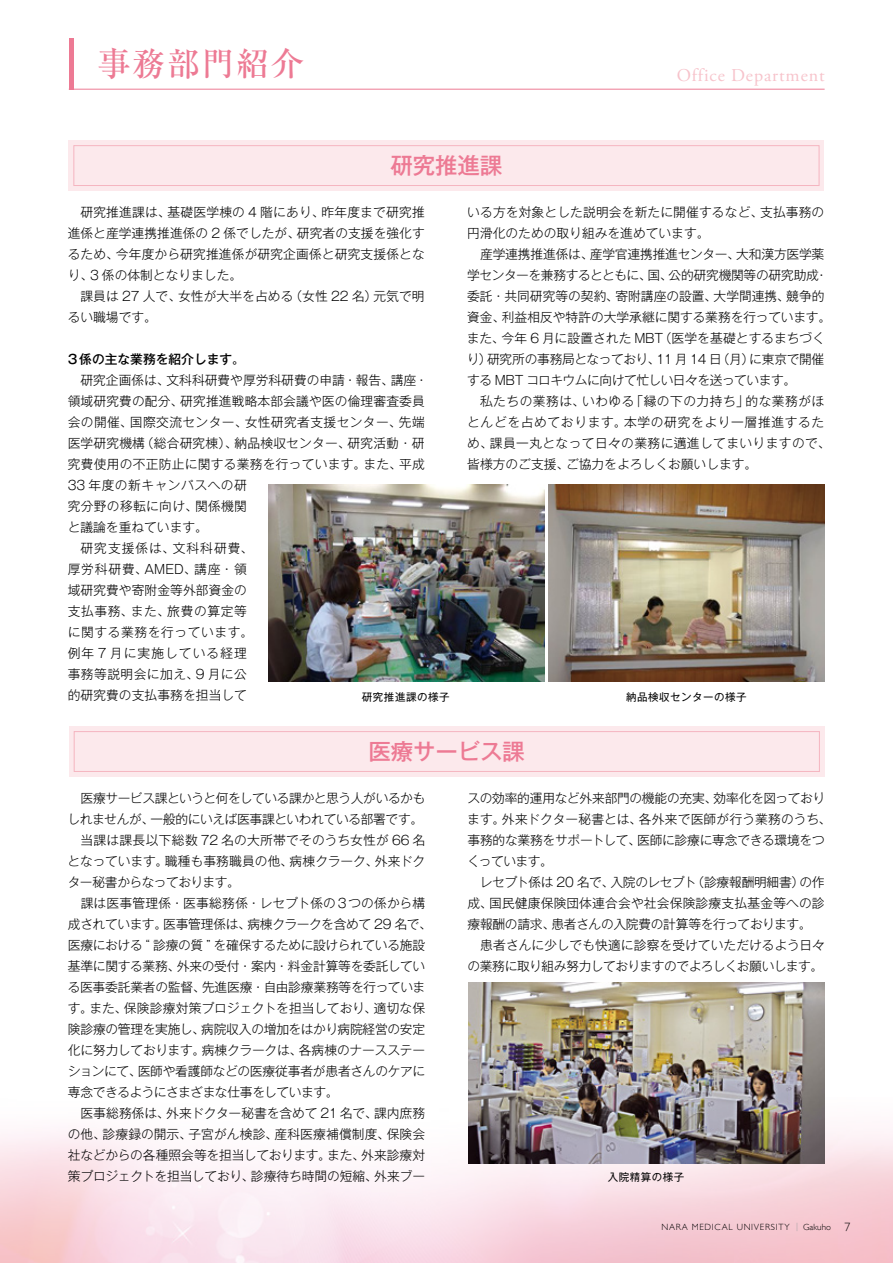
<style>
.page{position:relative;width:893px;height:1263px;background:#fff}
.page>*{position:absolute;margin:0;border:0;box-sizing:border-box;transform-origin:0 0}
.t1{font:500 33px "Ryumin Pr 6";letter-spacing:.05em;color:#ed7a94}
.t2{font:500 22.5px "Gothic MB101 Pr 6";letter-spacing:-.01em;color:#ed7a94}
.t3{font:18px "Adobe Garamond Pro";letter-spacing:.05em;color:#f7c3cb}
.t4{font:300 12.75px/21px "Gothic MB101 Pr 6";color:#000}
.t5{font:300 12.75px/21px "Gothic MB101 Pr 6";letter-spacing:-.02em;color:#000}
.t6{font:300 12.75px/21px "Gothic MB101 Pr 6";letter-spacing:.035em;color:#000}
.t7{font:300 12.75px "Gothic MB101 Pr 6";letter-spacing:-.03em;color:#000}
.t8{font:300 12.75px "Gothic MB101 Pr 6";letter-spacing:-.025em;color:#000}
.t9{font:300 12.75px "Gothic MB101 Pr 6";letter-spacing:.02em;color:#000}
.t10{font:300 12.75px "Gothic MB101 Pr 6";letter-spacing:.03em;color:#000}
.t11{font:300 12.75px "Gothic MB101 Pr 6";letter-spacing:-.035em;color:#000}
.t12{font:300 12.75px "Gothic MB101 Pr 6";letter-spacing:.07em;color:#000}
.t13{font:500 12.75px "Gothic MB101 Pr 6";color:#000}
.t14{font:300 12.75px "Gothic MB101 Pr 6";letter-spacing:.04em;color:#000}
.t15{font:300 12.75px "Gothic MB101 Pr 6";letter-spacing:.025em;color:#000}
.t16{font:300 12.75px "Gothic MB101 Pr 6";letter-spacing:.05em;color:#000}
.t17{font:300 12.75px "Gothic MB101 Pr 6";letter-spacing:.045em;color:#000}
.t18{font:300 12.75px "Gothic MB101 Pr 6";letter-spacing:-.045em;color:#000}
.t19{font:300 12.75px "Gothic MB101 Pr 6";letter-spacing:.08em;color:#000}
.t20{font:300 12.75px "Gothic MB101 Pr 6";letter-spacing:.085em;color:#000}
.t21{font:10.5px "Gothic MB101 Pr 6";letter-spacing:.05em;color:#000}
.t22{font:300 9px "Gill Sans";letter-spacing:.08em;color:#000}
.s1{font-size:12px}
</style>
<div class="page">
<img style="left:0;top:1130px;width:893px;height:133px">
<hr style="left:69px;top:89px;width:756px;height:1px;background:#ed7a94">
<hr style="left:69px;top:38px;width:4px;height:51px;background:#ed7a94">
<div style="left:68px;top:140px;width:756px;height:51px;background:#fce9ec"></div>
<div style="left:73px;top:145px;width:746px;height:41px;border:1px solid #f5b5c0"></div>
<div style="left:69px;top:726px;width:756px;height:51px;background:#fce9ec"></div>
<div style="left:74px;top:731px;width:746px;height:41px;border:1px solid #f5b5c0"></div>
<img style="left:268px;top:485px;width:277px;height:196px">
<img style="left:468px;top:982px;width:357px;height:181px">
<img style="left:548px;top:485px;width:277px;height:196px">
<h1 class="t1" style="left:97px;top:38px;width:208px">事務部門紹介</h1>
<h3 class="t3" style="left:677px;top:64px;width:149px">Office Department</h3>
<h2 class="t2" style="left:391px;top:147px;width:113px">研究推進課</h2>
<p class="t4" style="left:68px;top:200px;width:359px;text-align:justify;text-indent:13px">研究推進課は、基礎医学棟の 4 階にあり、昨年度まで研究推進係と産学連携推進係の 2 係でしたが、研究者の支援を強化するため、今年度から研究推進係が研究企画係と研究支援係となり、3 係の体制となりました。</p>
<p class="t4" style="left:68px;top:284px;width:358px;text-indent:13px">課員は 27 人で、女性が大半を占める（女性 22 名）元気で明るい職場です。</p>
<p class="t13" style="left:68px;top:348px;width:179px">3係の主な業務を紹介します。</p>
<p class="t4" style="left:80px;top:368px;width:349px">研究企画係は、文科科研費や厚労科研費の申請・報告、講座・</p>
<p class="t4" style="left:68px;top:389px;width:359px">領域研究費の配分、研究推進戦略本部会議や医の倫理審査委員</p>
<p class="t10" style="left:68px;top:411px;width:359px">会の開催、国際交流センター、女性研究者支援センター、先端</p>
<p class="t4" style="left:68px;top:431px;width:358px">医学研究機構（総合研究棟）、納品検収センター、研究活動・研</p>
<p class="t9" style="left:68px;top:453px;width:359px">究費使用の不正防止に関する業務を行っています。また、平成</p>
<p class="t14" style="left:68px;top:474px;width:181px">33 年度の新キャンパスへの研</p>
<p class="t15" style="left:68px;top:495px;width:181px">究分野の移転に向け、関係機関</p>
<p class="t4" style="left:68px;top:515px;width:142px">と議論を重ねています。</p>
<p class="t19" style="left:80px;top:537px;width:174px">研究支援係は、文科科研費、</p>
<p class="t12" style="left:68px;top:558px;width:181px">厚労科研費、AMED、講座・領</p>
<p class="t4" style="left:68px;top:578px;width:181px">域研究費や寄附金等外部資金の</p>
<p class="t16" style="left:68px;top:600px;width:181px">支払事務、また、旅費の算定等</p>
<p class="t17" style="left:68px;top:621px;width:187px">に関する業務を行っています。</p>
<p class="t20" style="left:68px;top:642px;width:181px">例年 7 月に実施している経理</p>
<p class="t6" style="left:68px;top:662px;width:181px">事務等説明会に加え、9 月に公</p>
<p class="t4" style="left:68px;top:683px;width:181px">的研究費の支払事務を担当して</p>
<p class="t4" style="left:467px;top:200px;width:359px">いる方を対象とした説明会を新たに開催するなど、支払事務の円滑化のための取り組みを進めています。</p>
<p class="t4" style="left:467px;top:242px;width:366px;text-indent:13px">産学連携推進係は、産学官連携推進センター、大和漢方医学薬学センターを兼務するとともに、国、公的研究機関等の研究助成・委託・共同研究等の契約、寄附講座の設置、大学間連携、競争的資金、利益相反や特許の大学承継に関する業務を行っています。また、今年 6 月に設置された MBT（医学を基礎とするまちづくり）研究所の事務局となっており、11 月 14 日（月）に東京で開催する MBT コロキウムに向けて忙しい日々を送っています。</p>
<p class="t6" style="left:467px;top:389px;width:365px;text-indent:13px">私たちの業務は、いわゆる「縁の下の力持ち」的な業務がほとんどを占めております。本学の研究をより一層推進するため、課員一丸となって日々の業務に邁進してまいりますので、皆様方のご支援、ご協力をよろしくお願いします。</p>
<p class="t21" style="left:362px;top:688px;width:89px">研究推進課の様子</p>
<p class="t21" style="left:626px;top:688px;width:122px">納品検収センターの様子</p>
<h2 class="t2" style="left:369px;top:733px;width:158px">医療サービス課</h2>
<p class="t7" style="left:81px;top:787px;width:346px">医療サービス課というと何をしている課かと思う人がいるかも</p>
<p class="t7" style="left:67px;top:808px;width:357px">しれませんが、一般的にいえば医事課といわれている部署です。</p>
<p class="t9" style="left:81px;top:829px;width:346px">当課は課長以下総数 72 名の大所帯でそのうち女性が 66 名</p>
<p class="t4" style="left:68px;top:849px;width:359px">となっています。職種も事務職員の他、病棟クラーク、外来ドク</p>
<p class="t18" style="left:68px;top:871px;width:174px">ター秘書からなっております。</p>
<p class="t4" style="left:81px;top:891px;width:346px">課は医事管理係・医事総務係・レセプト係の３つの係から構</p>
<p class="t7" style="left:68px;top:913px;width:365px">成されています。医事管理係は、病棟クラークを含めて 29 名で、</p>
<p class="t8" style="left:68px;top:934px;width:359px">医療における “ 診療の質 ” を確保するために設けられている施設</p>
<p class="t8" style="left:68px;top:955px;width:359px">基準に関する業務、外来の受付・案内・料金計算等を委託してい</p>
<p class="t5" style="left:68px;top:975px;width:359px">る医事委託業者の監督、先進医療・自由診療業務等を行っていま</p>
<p class="t4" style="left:68px;top:996px;width:359px">す。また、保険診療対策プロジェクトを担当しており、適切な保</p>
<p class="t8" style="left:68px;top:1018px;width:359px">険診療の管理を実施し、病院収入の増加をはかり病院経営の安定</p>
<p class="t4" style="left:68px;top:1038px;width:359px">化に努力しております。病棟クラークは、各病棟のナースステー</p>
<p class="t5" style="left:68px;top:1059px;width:359px">ションにて、医師や看護師などの医療従事者が患者さんのケアに</p>
<p class="t11" style="left:68px;top:1081px;width:272px">専念できるようにさまざまな仕事をしています。</p>
<p class="t4" style="left:81px;top:1101px;width:346px">医事総務係は、外来ドクター秘書を含めて 21 名で、課内庶務</p>
<p class="t4" style="left:68px;top:1122px;width:359px">の他、診療録の開示、子宮がん検診、産科医療補償制度、保険会</p>
<p class="t4" style="left:68px;top:1143px;width:359px">社などからの各種照会等を担当しております。また、外来診療対</p>
<p class="t4" style="left:68px;top:1164px;width:359px">策プロジェクトを担当しており、診療待ち時間の短縮、外来ブー</p>
<p class="t5" style="left:467px;top:786px;width:366px">スの効率的運用など外来部門の機能の充実、効率化を図っております。外来ドクター秘書とは、各外来で医師が行う業務のうち、事務的な業務をサポートして、医師に診療に専念できる環境をつくっています。</p>
<p class="t4" style="left:467px;top:870px;width:359px;text-align:justify;text-indent:12px">レセプト係は 20 名で、入院のレセプト（診療報酬明細書）の作成、国民健康保険団体連合会や社会保険診療支払基金等への診療報酬の請求、患者さんの入院費の計算等を行っております。</p>
<p class="t5" style="left:467px;top:933px;width:359px;text-align:right">患者さんに少しでも快適に診察を受けていただけるよう日々の業務に取り組み努力しておりますのでよろしくお願いします。</p>
<p class="t21" style="left:608px;top:1168px;width:78px">入院精算の様子</p>
<p class="t22" style="left:661px;top:1220px;width:190px">NARA MEDICAL UNIVERSITY <sup>|</sup> Gakuho <span class="s1">7</span></p>
</div>
